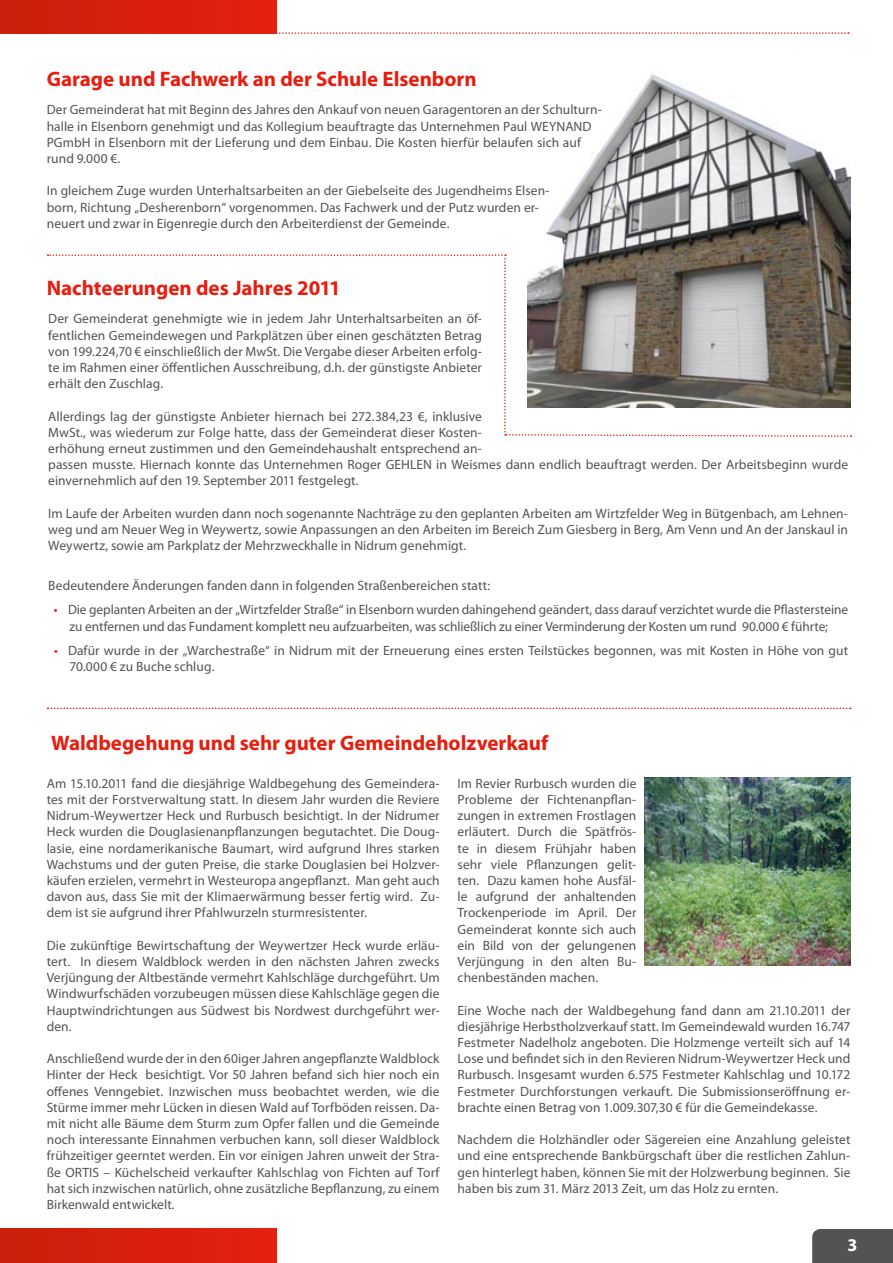
<style>
.page{position:relative;width:893px;height:1263px;background:#fff}
.page>*{position:absolute;margin:0;border:0;box-sizing:border-box;transform-origin:0 0}
.t1{font:700 21px "Myriad Pro";color:#e51e0f}
.t2{font:700 18px "Myriad Pro";color:#fff}
.t3{font:13.5px/16.2px "Myriad Pro";letter-spacing:.005em;color:#535352;text-align:justify}
.s1{color:#e51e0f}
</style>
<div class="page">
<img style="left:546px;top:74px;width:304px;height:180px">
<svg style="left:276px;top:32px;width:573px;height:2px"></svg>
<svg style="left:48px;top:708px;width:803px;height:1px"></svg>
<svg style="left:48px;top:254px;width:803px;height:183px"></svg>
<div style="left:812px;top:1229px;width:81px;height:34px;background:#535352"></div>
<div style="left:0;top:1229px;width:276px;height:34px;background:#d7200d"></div>
<div style="left:0;top:0;width:276px;height:34px;background:#d7200d"></div>
<img style="left:645px;top:777px;width:205px;height:188px">
<h1 class="t1" style="left:47px;top:65px;width:431px">Garage und Fachwerk an der Schule Elsenborn</h1>
<p class="t3" style="left:47px;top:102px;width:557px;text-align:left">Der Gemeinderat hat mit Beginn des Jahres den Ankauf von neuen Garagentoren an der Schulturn&shy;halle in Elsenborn genehmigt und das Kollegium beauftragte das Unternehmen Paul WEYNAND PGmbH in Elsenborn mit der Lieferung und dem Einbau. Die Kosten hierfür belaufen sich auf rund 9.000 €.</p>
<p class="t3" style="left:47px;top:183px;width:504px;text-align:left">In gleichem Zuge wurden Unterhaltsarbeiten an der Giebelseite des Jugendheims Elsen&shy;born, Richtung „Desherenborn“ vorgenommen. Das Fachwerk und der Putz wurden er&shy;neuert und zwar in Eigenregie durch den Arbeiterdienst der Gemeinde.</p>
<h1 class="t1" style="left:47px;top:274px;width:295px">Nachteerungen des Jahres 2011</h1>
<p class="t3" style="left:48px;top:311px;width:435px">Der Gemeinderat genehmigte wie in jedem Jahr Unterhaltsarbeiten an öf&shy;fentlichen Gemeindewegen und Parkplätzen über einen geschätzten Betrag von 199.224,70 € einschließlich der MwSt. Die Vergabe dieser Arbeiten erfolg&shy;te im Rahmen einer öffentlichen Ausschreibung, d.h. der günstigste Anbieter erhält den Zuschlag.</p>
<p class="t3" style="left:48px;top:408px;width:801px;text-align:left">Allerdings lag der günstigste Anbieter hiernach bei 272.384,23 €, inklusive<br>MwSt., was wiederum zur Folge hatte, dass der Gemeinderat dieser Kosten-<br>erhöhung erneut zustimmen und den Gemeindehaushalt entsprechend an-<br>passen musste. Hiernach konnte das Unternehmen Roger GEHLEN in Weismes dann endlich beauftragt werden. Der Arbeitsbeginn wurde einvernehmlich auf den 19. September 2011 festgelegt.</p>
<p class="t3" style="left:48px;top:505px;width:801px">Im Laufe der Arbeiten wurden dann noch sogenannte Nachträge zu den geplanten Arbeiten am Wirtzfelder Weg in Bütgenbach, am Lehnen&shy;weg und am Neuer Weg in Weywertz, sowie Anpassungen an den Arbeiten im Bereich Zum Giesberg in Berg, Am Venn und An der Janskaul in Weywertz, sowie am Parkplatz der Mehrzweckhalle in Nidrum genehmigt.</p>
<p class="t3" style="left:48px;top:578px;width:444px">Bedeutendere Änderungen fanden dann in folgenden Straßenbereichen statt:</p>
<p class="t3" style="left:54px;top:602px;width:796px;text-align:center"><span class="s1">•</span> Die geplanten Arbeiten an der „Wirtzfelder Straße“ in Elsenborn wurden dahingehend geändert, dass darauf verzichtet wurde die Pflastersteine zu entfernen und das Fundament komplett neu aufzuarbeiten, was schließlich zu einer Verminderung der Kosten um rund 90.000 € führte;</p>
<p class="t3" style="left:70px;top:642px;width:780px;text-indent:-16px"><span class="s1">•</span> Dafür wurde in der „Warchestraße“ in Nidrum mit der Erneuerung eines ersten Teilstückes begonnen, was mit Kosten in Höhe von gut<br>70.000 € zu Buche schlug.</p>
<h1 class="t1" style="left:51px;top:730px;width:499px">Waldbegehung und sehr guter Gemeindeholzverkauf</h1>
<p class="t3" style="left:47px;top:775px;width:394px">Am 15.10.2011 fand die diesjährige Waldbegehung des Gemeindera&shy;tes mit der Forstverwaltung statt. In diesem Jahr wurden die Reviere Nidrum-Weywertzer Heck und Rurbusch besichtigt. In der Nidrumer Heck wurden die Douglasienanpflanzungen begutachtet. Die Doug&shy;lasie, eine nordamerikanische Baumart, wird aufgrund Ihres starken Wachstums und der guten Preise, die starke Douglasien bei Holzver&shy;käufen erzielen, vermehrt in Westeuropa angepflanzt. Man geht auch davon aus, dass Sie mit der Klimaerwärmung besser fertig wird. Zu&shy;dem ist sie aufgrund ihrer Pfahlwurzeln sturmresistenter.</p>
<p class="t3" style="left:47px;top:937px;width:394px">Die zukünftige Bewirtschaftung der Weywertzer Heck wurde erläu&shy;tert. In diesem Waldblock werden in den nächsten Jahren zwecks Verjüngung der Altbestände vermehrt Kahlschläge durchgeführt. Um Windwurfschäden vorzubeugen müssen diese Kahlschläge gegen die Hauptwindrichtungen aus Südwest bis Nordwest durchgeführt wer&shy;den.</p>
<p class="t3" style="left:47px;top:1050px;width:394px">Anschließend wurde der in den 60iger Jahren angepflanzte Waldblock Hinter der Heck besichtigt. Vor 50 Jahren befand sich hier noch ein offenes Venngebiet. Inzwischen muss beobachtet werden, wie die Stürme immer mehr Lücken in diesen Wald auf Torfböden reissen. Da&shy;mit nicht alle Bäume dem Sturm zum Opfer fallen und die Gemeinde noch interessante Einnahmen verbuchen kann, soll dieser Waldblock frühzeitiger geerntet werden. Ein vor einigen Jahren unweit der Stra&shy;ße ORTIS – Küchelscheid verkaufter Kahlschlag von Fichten auf Torf hat sich inzwischen natürlich, ohne zusätzliche Bepflanzung, zu einem Birkenwald entwickelt.</p>
<p class="t3" style="left:458px;top:775px;width:180px">Im Revier Rurbusch wurden die Probleme der Fichtenanpflan&shy;zungen in extremen Frostlagen erläutert. Durch die Spätfrös&shy;te in diesem Frühjahr haben sehr viele Pflanzungen gelit&shy;ten. Dazu kamen hohe Ausfäl&shy;le aufgrund der anhaltenden Trockenperiode im April. Der Gemeinderat konnte sich auch ein Bild von der gelungenen Verjüngung in den alten Bu&shy;chenbeständen machen.</p>
<p class="t3" style="left:458px;top:1002px;width:394px">Eine Woche nach der Waldbegehung fand dann am 21.10.2011 der diesjährige Herbstholzverkauf statt. Im Gemeindewald wurden 16.747<br>Festmeter Nadelholz angeboten. Die Holzmenge verteilt sich auf 14<br>Lose und befindet sich in den Revieren Nidrum-Weywertzer Heck und Rurbusch. Insgesamt wurden 6.575 Festmeter Kahlschlag und 10.172<br>Festmeter Durchforstungen verkauft. Die Submissionseröffnung er&shy;brachte einen Betrag von 1.009.307,30 € für die Gemeindekasse.</p>
<p class="t3" style="left:458px;top:1131px;width:394px">Nachdem die Holzhändler oder Sägereien eine Anzahlung geleistet und eine entsprechende Bankbürgschaft über die restlichen Zahlun&shy;gen hinterlegt haben, können Sie mit der Holzwerbung beginnen. Sie haben bis zum 31. März 2013 Zeit, um das Holz zu ernten.</p>
<h2 class="t2" style="left:848px;top:1233px;width:11px">3</h2>
</div>
